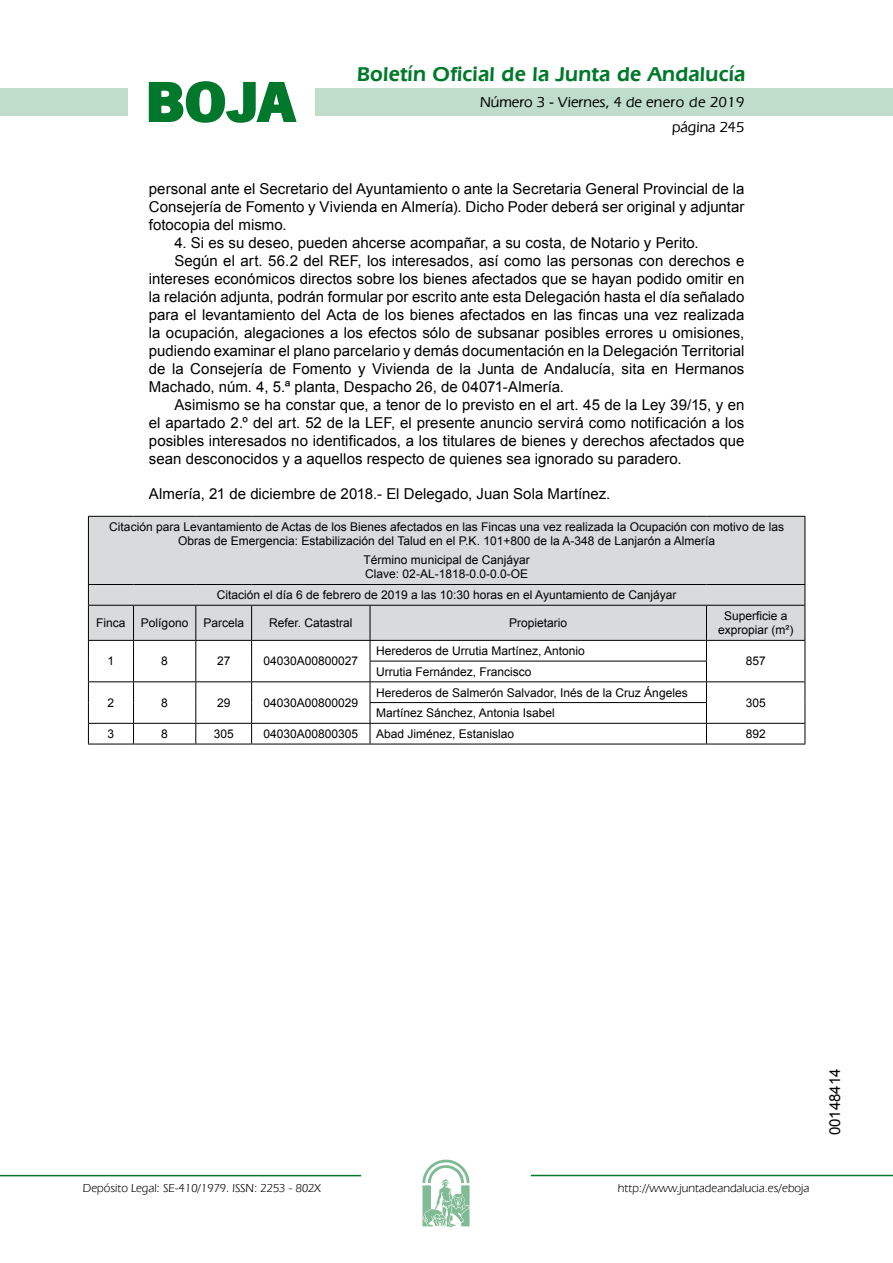
<style>
.page{position:relative;width:893px;height:1263px;background:#fff}
.page>*{position:absolute;margin:0;border:0;box-sizing:border-box;transform-origin:0 0}
.t1{font:700 57.75px "News Got T";color:#00782c;scale:1.14 1}
.t2{font:600 21px "Eras IT Cby BT";letter-spacing:.01em;color:#00782c}
.t3{font:15px/18px "Arial";color:#000;text-align:justify}
.t4{font:500 15px/24.5px "Eras IT Cby BT";color:#000;text-align:right}
.t5{font:12px/14.4px "Arial";color:#000;text-align:center}
.t6{font:12px "Eras IT Cby BT";color:#000}
</style>
<div class="page">
<div style="left:315px;top:88px;width:577px;height:28px;background:#bfddca"></div>
<div style="left:0;top:88px;width:128px;height:28px;background:#bfddca"></div>
<hr style="left:0;top:1175px;width:361px;height:1px;background:#00782c">
<svg style="left:422px;top:1159px;width:47px;height:68px"></svg>
<hr style="left:531px;top:1175px;width:361px;height:1px;background:#00782c">
<svg style="left:148px;top:81px;width:149px;height:42px"></svg>
<div style="left:89px;top:517px;width:715px;height:123px;background:#d9dadb"></div>
<hr style="left:88px;top:516px;width:45px;height:1px;background:#000">
<hr style="left:88px;top:517px;width:1px;height:67px;background:#000">
<hr style="left:133px;top:516px;width:63px;height:1px;background:#000">
<hr style="left:196px;top:516px;width:55px;height:1px;background:#000">
<hr style="left:251px;top:516px;width:119px;height:1px;background:#000">
<hr style="left:370px;top:516px;width:336px;height:1px;background:#000">
<hr style="left:706px;top:516px;width:99px;height:1px;background:#000">
<hr style="left:804px;top:517px;width:1px;height:67px;background:#000">
<hr style="left:88px;top:584px;width:45px;height:1px;background:#000">
<svg style="left:88px;top:585px;width:1px;height:20px"></svg>
<hr style="left:133px;top:584px;width:63px;height:1px;background:#000">
<hr style="left:196px;top:584px;width:55px;height:1px;background:#000">
<hr style="left:251px;top:584px;width:119px;height:1px;background:#000">
<hr style="left:370px;top:584px;width:336px;height:1px;background:#000">
<hr style="left:706px;top:584px;width:99px;height:1px;background:#000">
<svg style="left:804px;top:585px;width:1px;height:20px"></svg>
<hr style="left:88px;top:605px;width:45px;height:1px;background:#000">
<hr style="left:88px;top:606px;width:1px;height:34px;background:#000">
<hr style="left:133px;top:605px;width:63px;height:1px;background:#000">
<hr style="left:133px;top:606px;width:1px;height:34px;background:#000">
<hr style="left:196px;top:605px;width:55px;height:1px;background:#000">
<hr style="left:195px;top:606px;width:1px;height:34px;background:#000">
<hr style="left:251px;top:605px;width:119px;height:1px;background:#000">
<hr style="left:251px;top:606px;width:1px;height:34px;background:#000">
<hr style="left:370px;top:605px;width:336px;height:1px;background:#000">
<hr style="left:369px;top:606px;width:1px;height:34px;background:#000">
<hr style="left:706px;top:605px;width:99px;height:1px;background:#000">
<hr style="left:706px;top:606px;width:1px;height:34px;background:#000">
<hr style="left:804px;top:606px;width:1px;height:34px;background:#000">
<hr style="left:88px;top:640px;width:45px;height:1px;background:#000">
<hr style="left:133px;top:640px;width:63px;height:1px;background:#000">
<hr style="left:196px;top:640px;width:55px;height:1px;background:#000">
<hr style="left:251px;top:640px;width:119px;height:1px;background:#000">
<hr style="left:370px;top:640px;width:336px;height:1px;background:#000">
<hr style="left:706px;top:640px;width:99px;height:1px;background:#000">
<hr style="left:369px;top:661px;width:337px;height:1px;background:#000">
<hr style="left:88px;top:681px;width:45px;height:1px;background:#000">
<hr style="left:133px;top:681px;width:63px;height:1px;background:#000">
<hr style="left:196px;top:681px;width:55px;height:1px;background:#000">
<hr style="left:251px;top:681px;width:119px;height:1px;background:#000">
<hr style="left:370px;top:681px;width:336px;height:1px;background:#000">
<hr style="left:706px;top:681px;width:99px;height:1px;background:#000">
<hr style="left:369px;top:702px;width:337px;height:1px;background:#000">
<hr style="left:88px;top:723px;width:45px;height:1px;background:#000">
<svg style="left:88px;top:641px;width:1px;height:103px"></svg>
<hr style="left:133px;top:723px;width:63px;height:1px;background:#000">
<svg style="left:133px;top:641px;width:1px;height:103px"></svg>
<hr style="left:196px;top:723px;width:55px;height:1px;background:#000">
<svg style="left:195px;top:641px;width:1px;height:103px"></svg>
<hr style="left:251px;top:723px;width:119px;height:1px;background:#000">
<svg style="left:251px;top:641px;width:1px;height:103px"></svg>
<hr style="left:370px;top:723px;width:336px;height:1px;background:#000">
<svg style="left:369px;top:641px;width:1px;height:103px"></svg>
<hr style="left:706px;top:723px;width:99px;height:1px;background:#000">
<svg style="left:706px;top:641px;width:1px;height:103px"></svg>
<svg style="left:804px;top:641px;width:1px;height:103px"></svg>
<hr style="left:88px;top:744px;width:45px;height:1px;background:#000">
<hr style="left:133px;top:744px;width:63px;height:1px;background:#000">
<hr style="left:196px;top:744px;width:55px;height:1px;background:#000">
<hr style="left:251px;top:744px;width:119px;height:1px;background:#000">
<hr style="left:370px;top:744px;width:336px;height:1px;background:#000">
<hr style="left:706px;top:744px;width:99px;height:1px;background:#000">
<h1 class="t1" style="left:145px;top:68px;width:133px">BOJA</h1>
<h2 class="t2" style="left:357px;top:62px;width:390px">Boletín Oficial de la Junta de Andalucía</h2>
<p class="t4" style="left:480px;top:90px;width:266px">Número 3 - Viernes, 4 de enero de 2019 página 245</p>
<p class="t3" style="left:149px;top:180px;width:597px">personal ante el Secretario del Ayuntamiento o ante la Secretaria General Provincial de la Consejería de Fomento y Vivienda en Almería). Dicho Poder deberá ser original y adjuntar fotocopia del mismo.</p>
<p class="t3" style="left:174px;top:234px;width:526px">4. Si es su deseo, pueden ahcerse acompañar, a su costa, de Notario y Perito.</p>
<p class="t3" style="left:174px;top:252px;width:571px">Según el art. 56.2 del REF, los interesados, así como las personas con derechos e</p>
<p class="t3" style="left:149px;top:270px;width:597px">intereses económicos directos sobre los bienes afectados que se hayan podido omitir en</p>
<p class="t3" style="left:149px;top:288px;width:597px">la relación adjunta, podrán formular por escrito ante esta Delegación hasta el día señalado</p>
<p class="t3" style="left:149px;top:306px;width:597px">para el levantamiento del Acta de los bienes afectados en las fincas una vez realizada</p>
<p class="t3" style="left:149px;top:324px;width:597px">la ocupación, alegaciones a los efectos sólo de subsanar posibles errores u omisiones,</p>
<p class="t3" style="left:149px;top:342px;width:597px">pudiendo examinar el plano parcelario y demás documentación en la Delegación Territorial</p>
<p class="t3" style="left:149px;top:360px;width:597px">de la Consejería de Fomento y Vivienda de la Junta de Andalucía, sita en Hermanos</p>
<p class="t3" style="left:149px;top:378px;width:417px">Machado, núm. 4, 5.ª planta, Despacho 26, de 04071-Almería.</p>
<p class="t3" style="left:174px;top:396px;width:571px">Asimismo se ha constar que, a tenor de lo previsto en el art. 45 de la Ley 39/15, y en</p>
<p class="t3" style="left:149px;top:414px;width:597px">el apartado 2.º del art. 52 de la LEF, el presente anuncio servirá como notificación a los</p>
<p class="t3" style="left:149px;top:432px;width:597px">posibles interesados no identificados, a los titulares de bienes y derechos afectados que</p>
<p class="t3" style="left:149px;top:450px;width:534px">sean desconocidos y a aquellos respecto de quienes sea ignorado su paradero.</p>
<p class="t3" style="left:149px;top:485px;width:463px">Almería, 21 de diciembre de 2018.- El Delegado, Juan Sola Martínez.</p>
<p class="t5" style="left:109px;top:520px;width:676px">Citación para Levantamiento de Actas de los Bienes afectados en las Fincas una vez realizada la Ocupación con motivo de las<br>Obras de Emergencia: Estabilización del Talud en el P.K. 101+800 de la A-348 de Lanjarón a Almería</p>
<p class="t5" style="left:363px;top:553px;width:168px;text-align:left">Término municipal de Canjáyar<br>Clave: 02-AL-1818-0.0-0.0-OE</p>
<p class="t5" style="left:217px;top:588px;width:461px">Citación el día 6 de febrero de 2019 a las 10:30 horas en el Ayuntamiento de Canjáyar</p>
<p class="t5" style="left:96px;top:616px;width:31px">Finca</p>
<p class="t5" style="left:141px;top:616px;width:105px">Polígono Parcela</p>
<p class="t5" style="left:269px;top:616px;width:85px">Refer. Catastral</p>
<p class="t5" style="left:509px;top:616px;width:60px">Propietario</p>
<p class="t5" style="left:718px;top:609px;width:77px">Superficie a expropiar (m²)</p>
<p class="t5" style="left:108px;top:654px;width:8px">1</p>
<p class="t5" style="left:161px;top:654px;width:8px">8</p>
<p class="t5" style="left:217px;top:654px;width:15px">27</p>
<p class="t5" style="left:263px;top:654px;width:96px">04030A00800027</p>
<p class="t5" style="left:376px;top:644px;width:210px">Herederos de Urrutia Martínez, Antonio</p>
<p class="t5" style="left:745px;top:654px;width:22px">857</p>
<p class="t5" style="left:376px;top:665px;width:157px">Urrutia Fernández, Francisco</p>
<p class="t5" style="left:108px;top:696px;width:8px">2</p>
<p class="t5" style="left:161px;top:696px;width:8px">8</p>
<p class="t5" style="left:217px;top:696px;width:15px">29</p>
<p class="t5" style="left:263px;top:696px;width:96px">04030A00800029</p>
<p class="t5" style="left:376px;top:685px;width:313px">Herederos de Salmerón Salvador, Inés de la Cruz Ángeles</p>
<p class="t5" style="left:376px;top:706px;width:180px">Martínez Sánchez, Antonia Isabel</p>
<p class="t5" style="left:745px;top:696px;width:22px">305</p>
<p class="t5" style="left:108px;top:727px;width:8px">3</p>
<p class="t5" style="left:161px;top:727px;width:8px">8</p>
<p class="t5" style="left:214px;top:727px;width:22px">305</p>
<p class="t5" style="left:263px;top:727px;width:96px">04030A00800305</p>
<p class="t5" style="left:376px;top:727px;width:140px">Abad Jiménez, Estanislao</p>
<p class="t5" style="left:745px;top:727px;width:22px">892</p>
<p class="t6" style="left:83px;top:1181px;width:239px">Depósito Legal: SE-410/1979. ISSN: 2253 - 802X</p>
<p class="t6" style="left:618px;top:1181px;width:193px">http://www.juntadeandalucia.es/eboja</p>
<p class="t3" style="left:826px;top:1135px;width:68px;rotate:-90deg">00148414</p>
</div>
